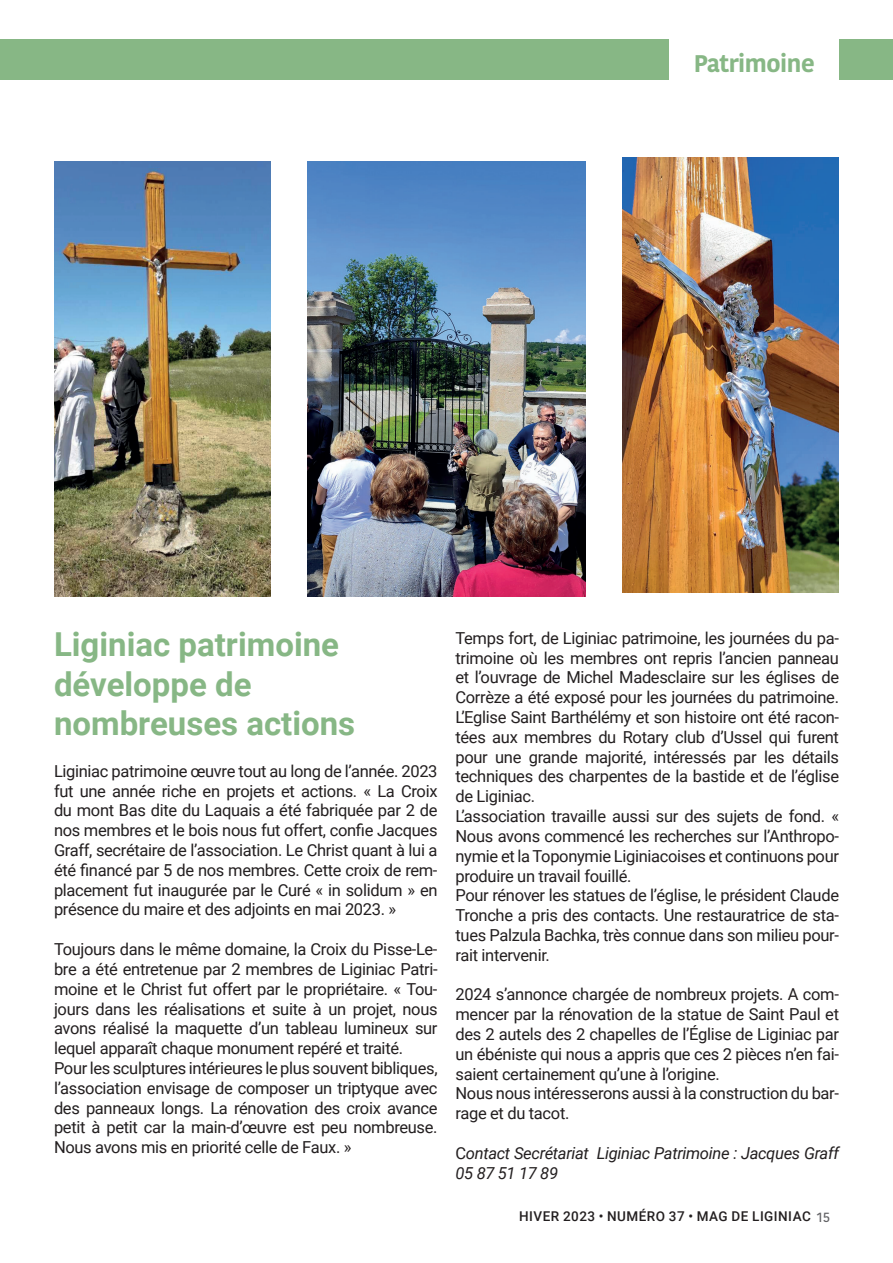
<style>
.page{position:relative;width:893px;height:1263px;background:#fff}
.page>*{position:absolute;margin:0;border:0;box-sizing:border-box;transform-origin:0 0}
.t1{font:700 33px/39.6px "Roboto";color:#87b785}
.t2{font:700 24px "Kohinoor Bangla";letter-spacing:-.02em;color:#87b785}
.t3{font:16.5px/19.8px "Roboto";letter-spacing:-.02em;color:#231f20}
.t4{font:italic 16.5px/19.8px "Roboto";letter-spacing:-.02em;color:#231f20}
.t5{font:500 13.5px "Roboto";letter-spacing:.035em;color:#231f20}
.s1{font-style:normal}
.s2{font-family:"Kohinoor Bangla";color:#636366}
</style>
<div class="page">
<div style="left:0;top:39px;width:893px;height:41px;background:#87b785"></div>
<div style="left:670px;top:27px;width:169px;height:65px;background:#fff"></div>
<img style="left:54px;top:162px;width:216px;height:434px">
<svg style="left:802px;top:592px;width:37px;height:1px"></svg>
<img style="left:307px;top:162px;width:279px;height:434px">
<img style="left:623px;top:157px;width:216px;height:435px">
<h2 class="t2" style="left:694px;top:42px;width:122px">Patrimoine</h2>
<h1 class="t1" style="left:54px;top:623px;width:303px">Liginiac patrimoine développe de nombreuses actions</h1>
<p class="t3" style="left:54px;top:760px;width:385px;text-align:justify">Liginiac patrimoine œuvre tout au long de l’année. 2023 fut une année riche en projets et actions. « La Croix du mont Bas dite du Laquais a été fabriquée par 2 de nos membres et le bois nous fut offert, confie Jacques Graff, secrétaire de l’association. Le Christ quant à lui a été financé par 5 de nos membres. Cette croix de rem&shy;placement fut inaugurée par le Curé « in solidum » en présence du maire et des adjoints en mai 2023. »</p>
<p class="t3" style="left:54px;top:939px;width:385px">Toujours dans le même domaine, la Croix du Pisse-Le&shy;bre a été entretenue par 2 membres de Liginiac Patri&shy;moine et le Christ fut offert par le propriétaire. « Tou&shy;jours dans les réalisations et suite à un projet, nous avons réalisé la maquette d’un tableau lumineux sur lequel apparaît chaque monument repéré et traité.<br>Pour les sculptures intérieures le plus souvent bibliques, l’association envisage de composer un triptyque avec des panneaux longs. La rénovation des croix avance petit à petit car la main-d’œuvre est peu nombreuse.<br>Nous avons mis en priorité celle de Faux. »</p>
<p class="t3" style="left:455px;top:627px;width:385px">Temps fort, de Liginiac patrimoine, les journées du pa&shy;trimoine où les membres ont repris l’ancien panneau et l’ouvrage de Michel Madesclaire sur les églises de Corrèze a été exposé pour les journées du patrimoine.<br>L’Eglise Saint Barthélémy et son histoire ont été racon&shy;tées aux membres du Rotary club d’Ussel qui furent pour une grande majorité, intéressés par les détails techniques des charpentes de la bastide et de l’église de Liginiac.<br>L’association travaille aussi sur des sujets de fond. « Nous avons commencé les recherches sur l’Anthropo&shy;nymie et la Toponymie Liginiacoises et continuons pour produire un travail fouillé.<br>Pour rénover les statues de l’église, le président Claude Tronche a pris des contacts. Une restauratrice de sta&shy;tues Palzula Bachka, très connue dans son milieu pour&shy;rait intervenir.</p>
<p class="t3" style="left:455px;top:984px;width:385px">2024 s’annonce chargée de nombreux projets. A com&shy;mencer par la rénovation de la statue de Saint Paul et des 2 autels des 2 chapelles de l’Église de Liginiac par un ébéniste qui nous a appris que ces 2 pièces n’en fai&shy;saient certainement qu’une à l’origine.<br>Nous nous intéresserons aussi à la construction du bar&shy;rage et du tacot.</p>
<p class="t4" style="left:455px;top:1142px;width:385px"><span class="s1">C</span>ontact Secrétariat Liginiac Patrimoine : Jacques Graff<br>05 87 51 17 89</p>
<p class="t5" style="left:519px;top:1207px;width:312px">HIVER 2023 • NUMÉRO 37 • MAG DE LIGINIAC <span class="s2">15</span></p>
</div>
